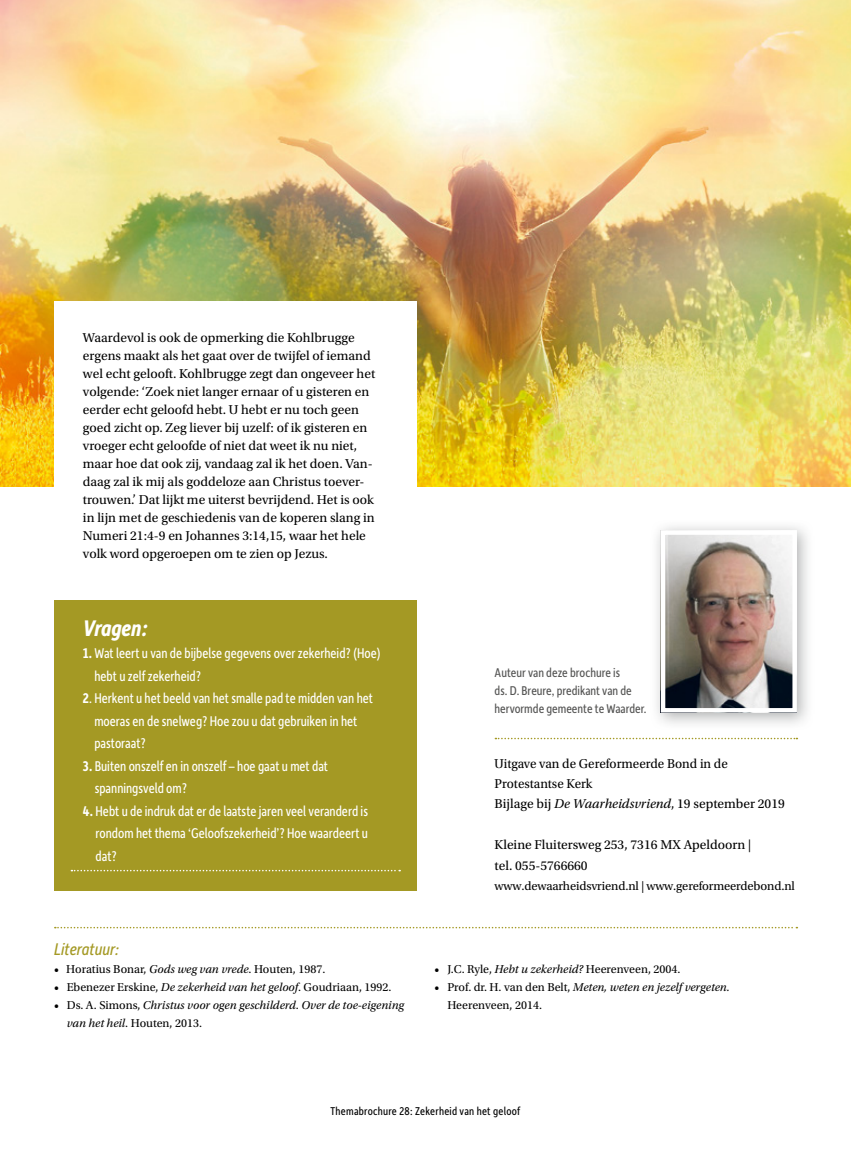
<style>
.page{position:relative;width:851px;height:1149px;background:#fff}
.page>*{position:absolute;margin:0;border:0;box-sizing:border-box;transform-origin:0 0}
.t1{font:italic 700 24px "Depot New Condensed";letter-spacing:-.01em;color:#fff}
.t2{font:italic 18px "Depot New Condensed";color:#a49924}
.t3{font:15px/22.5px "Depot New Condensed";color:#fff}
.t4{font:13.5px/18px "Utopia Std";color:#000}
.t5{font:13.5px/18px "Depot New Condensed";color:#565655}
.t6{font:12.6px "Utopia Std";letter-spacing:-.01em;color:#000}
.t7{font:12px/18px "Utopia Std";color:#000}
.t8{font:italic 12px/18px "Utopia Std";color:#000}
.t9{font:12px "Depot New Condensed";letter-spacing:.02em;color:#000}
.s1{font-weight:700}
.s2{font-style:italic}
.s3{font-style:normal}
</style>
<div class="page">
<img style="left:0;top:0;width:850px;height:486px">
<div style="left:54px;top:600px;width:362px;height:290px;background:#a49924"></div>
<svg style="left:495px;top:737px;width:302px;height:2px"></svg>
<svg style="left:55px;top:926px;width:742px;height:2px"></svg>
<img style="left:656px;top:526px;width:152px;height:198px">
<img style="left:665px;top:535px;width:126px;height:172px">
<div style="left:660px;top:530px;width:136px;height:182px;border:4px solid #fff"></div>
<svg style="left:71px;top:869px;width:329px;height:2px"></svg>
<div style="left:54px;top:301px;width:362px;height:207px;background:#fff"></div>
<p class="t4" style="left:83px;top:329px;width:294px">Waardevol is ook de opmerking die Kohlbrugge ergens maakt als het gaat over de twijfel of iemand wel echt gelooft. Kohlbrugge zegt dan ongeveer het volgende: ‘Zoek niet langer ernaar of u gisteren en eerder echt geloofd hebt. U hebt er nu toch geen goed zicht op. Zeg liever bij uzelf: of ik gisteren en vroeger echt geloofde of niet dat weet ik nu niet, maar hoe dat ook zij, vandaag zal ik het doen. Van&shy;daag zal ik mij als goddeloze aan Christus toever&shy;trouwen.’ Dat lijkt me uiterst bevrijdend. Het is ook in lijn met de geschiedenis van de koperen slang in Numeri 21:4-9 en Johannes 3:14,15, waar het hele volk word opgeroepen om te zien op Jezus.</p>
<h1 class="t1" style="left:83px;top:612px;width:66px">Vragen:</h1>
<p class="t3" style="left:94px;top:641px;width:288px;text-indent:-11px"><span class="s1">1.</span> Wat leert u van de bijbelse gegevens over zekerheid? (Hoe) hebt u zelf zekerheid?</p>
<p class="t3" style="left:94px;top:686px;width:280px;text-indent:-11px"><span class="s1">2</span>. Herkent u het beeld van het smalle pad te midden van het moeras en de snelweg? Hoe zou u dat gebruiken in het pastoraat?</p>
<p class="t3" style="left:95px;top:753px;width:235px;text-indent:-12px"><span class="s1">3.</span> Buiten onszelf en in onszelf – hoe gaat u met dat spanningsveld om?</p>
<p class="t3" style="left:95px;top:798px;width:274px;text-align:justify;text-indent:-13px"><span class="s1">4.</span> Hebt u de indruk dat er de laatste jaren veel veranderd is rondom het thema ‘Geloofszekerheid’? Hoe waardeert u dat?</p>
<h2 class="t2" style="left:54px;top:936px;width:66px">Literatuur:</h2>
<p class="t7" style="left:54px;top:959px;width:273px">• Horatius Bonar, <span class="s2">Gods weg van vrede</span>. Houten, 1987.</p>
<p class="t7" style="left:54px;top:977px;width:339px">• Ebenezer Erskine, <span class="s2">De zekerheid van het geloof</span>. Goudriaan, 1992.</p>
<p class="t8" style="left:67px;top:995px;width:339px;text-indent:-13px"><span class="s3">• Ds. A. Simons,</span> Christus voor ogen geschilderd<span class="s3">.</span> Over de toe-eigening van het heil<span class="s3">. Houten, 2013.</span></p>
<p class="t5" style="left:494px;top:662px;width:153px">Auteur van deze brochure is<br>ds. D. Breure, predikant van de hervormde gemeente te Waarder.</p>
<p class="t4" style="left:494px;top:753px;width:292px;line-height:20.4px">Uitgave van de Gereformeerde Bond in de<br>Protestantse Kerk<br>Bijlage bij <span class="s2">De Waarheidsvriend</span>, 19 september 2019</p>
<p class="t4" style="left:494px;top:834px;width:258px;line-height:20.4px">Kleine Fluitersweg 253, 7316 MX Apeldoorn | tel. 055-5766660</p>
<p class="t6" style="left:494px;top:878px;width:302px">www.dewaarheidsvriend.nl | www.gereformeerdebond.nl</p>
<p class="t7" style="left:434px;top:959px;width:247px">• J.C. Ryle, <span class="s2">Hebt u zekerheid?</span> Heerenveen, 2004.</p>
<p class="t7" style="left:447px;top:977px;width:284px;text-indent:-13px">• Prof. dr. H. van den Belt, <span class="s2">Meten, weten en jezelf vergeten.<br></span>Heerenveen, 2014.</p>
<p class="t9" style="left:330px;top:1102px;width:191px">Themabrochure 28: Zekerheid van het geloof</p>
</div>
